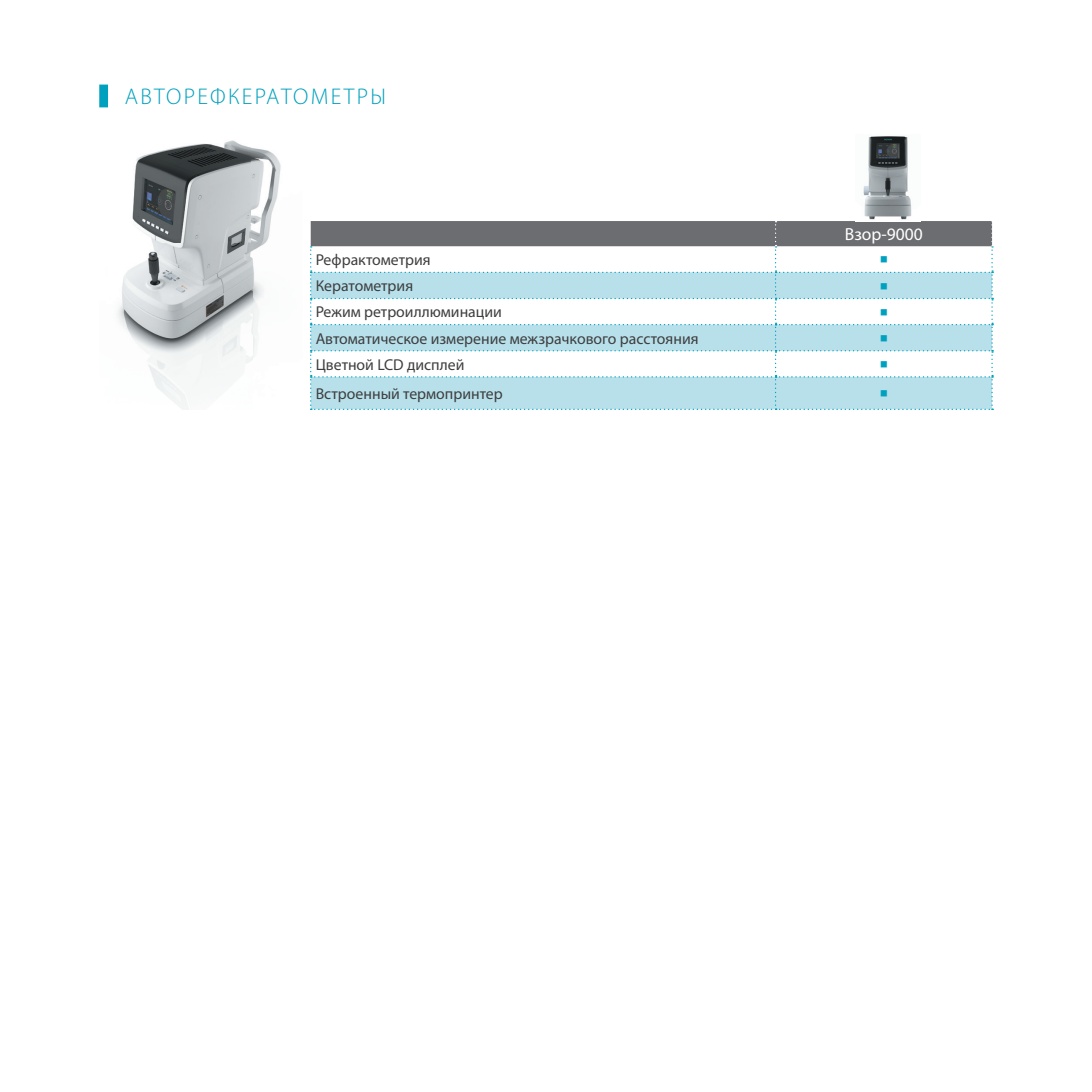
<style>
.page{position:relative;width:1092px;height:1092px;background:#fff}
.page>*{position:absolute;margin:0;border:0;box-sizing:border-box;transform-origin:0 0}
.t1{font:300 22.75px "Myriad Pro";letter-spacing:.1em;color:#00a1be}
.t2{font:21px "Wingdings";color:#00a1be}
.t3{font:17.5px "Myriad Pro";color:#fff}
.t4{font:15.75px "Myriad Pro";color:#3e3e3f}
</style>
<div class="page">
<div style="left:99px;top:85px;width:9px;height:22px;background:#00a1be"></div>
<svg style="left:310px;top:221px;width:682px;height:189px"></svg>
<img style="left:117px;top:140px;width:164px;height:269px">
<img style="left:863px;top:136px;width:49px;height:84px">
<h1 class="t1" style="left:125px;top:84px;width:262px">АВТОРЕФКЕРАТОМЕТРЫ</h1>
<p class="t3" style="left:844px;top:223px;width:79px">Взор-9000</p>
<p class="t4" style="left:315px;top:250px;width:116px">Рефрактометрия</p>
<h2 class="t2" style="left:878px;top:248px;width:11px">▪</h2>
<p class="t4" style="left:315px;top:276px;width:99px">Кератометрия</p>
<h2 class="t2" style="left:878px;top:274px;width:11px">▪</h2>
<p class="t4" style="left:315px;top:302px;width:188px">Режим ретроиллюминации</p>
<h2 class="t2" style="left:878px;top:301px;width:11px">▪</h2>
<p class="t4" style="left:315px;top:328px;width:384px">Автоматическое измерение межзрачкового расстояния</p>
<h2 class="t2" style="left:878px;top:327px;width:11px">▪</h2>
<p class="t4" style="left:315px;top:355px;width:150px">Цветной LCD дисплей</p>
<h2 class="t2" style="left:878px;top:353px;width:11px">▪</h2>
<p class="t4" style="left:315px;top:384px;width:188px">Встроенный термопринтер</p>
<h2 class="t2" style="left:878px;top:382px;width:11px">▪</h2>
</div>
